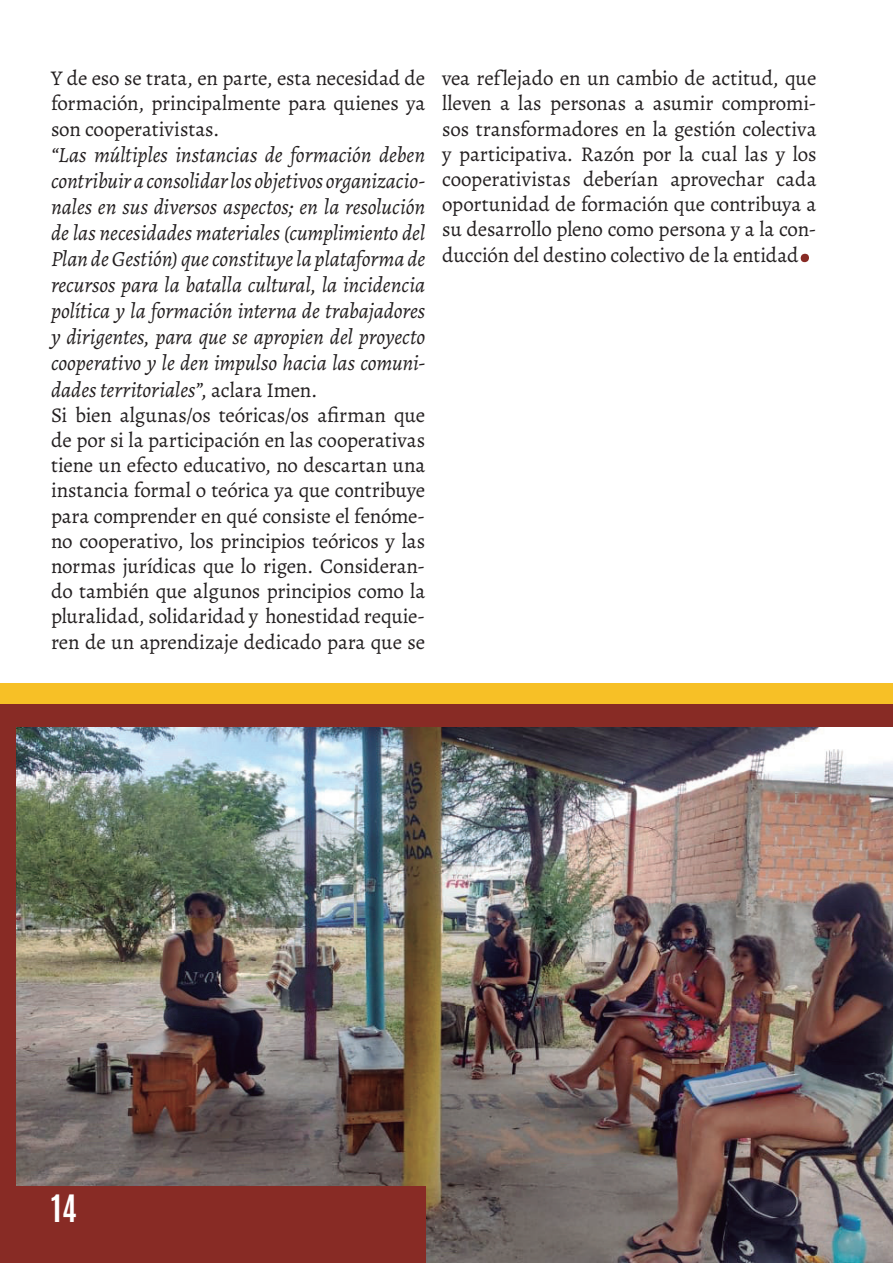
<style>
.page{position:relative;width:893px;height:1263px;background:#fff}
.page>*{position:absolute;margin:0;border:0;box-sizing:border-box;transform-origin:0 0}
.Contenido{font:700 54px "Alegreya";color:#882b25}
.t1{font:700 31.5px "Antonio";color:#fff}
.Contenido-2{font:italic 21.75px/26.1px "Alegreya";color:#231f20;text-align:justify}
.Contenido-3{font:21px/25.2px "Alegreya";letter-spacing:-.01em;color:#231f20;text-align:justify}
.s1{font-style:normal;font-size:21px}
</style>
<div class="page">
<div style="left:1px;top:683px;width:892px;height:69px;background:#f7c026"></div>
<div style="left:0;top:705px;width:893px;height:558px;background:#882b25"></div>
<img style="left:17px;top:727px;width:876px;height:536px">
<div style="left:0;top:1186px;width:425px;height:77px;background:#882b25"></div>
<p class="Contenido-3" style="left:51px;top:65px;width:376px">Y de eso se trata, en parte, esta necesidad de formación, principalmente para quienes ya son cooperativistas.</p>
<p class="Contenido-2" style="left:51px;top:141px;width:376px">“Las múltiples instancias de formación deben contribuir a consolidar los objetivos organizacio&shy;nales en sus diversos aspectos; en la resolución de las necesidades materiales (cumplimiento del Plan de Gestión) que constituye la plataforma de recursos para la batalla cultural, la incidencia política y la formación interna de trabajadores y dirigentes, para que se apropien del proyecto cooperativo y le den impulso hacia las comuni&shy;dades territoriales”, <span class="s1">aclara Imen.</span></p>
<p class="Contenido-3" style="left:51px;top:402px;width:376px">Si bien algunas/os teóricas/os afirman que de por si la participación en las cooperativas tiene un efecto educativo, no descartan una instancia formal o teórica ya que contribuye para comprender en qué consiste el fenóme&shy;no cooperativo, los principios teóricos y las normas jurídicas que lo rigen. Consideran&shy;do también que algunos principios como la pluralidad, solidaridad y honestidad requie&shy;ren de un aprendizaje dedicado para que se</p>
<p class="Contenido-3" style="left:442px;top:65px;width:376px">vea ref lejado en un cambio de actitud, que lleven a las personas a asumir compromi&shy;sos transformadores en la gestión colectiva y participativa. Razón por la cual las y los cooperativistas deberían aprovechar cada oportunidad de formación que contribuya a su desarrollo pleno como persona y a la con&shy;ducción del destino colectivo de la entidad</p>
<p class="Contenido" style="left:797px;top:206px;width:16px">.</p>
<h2 class="t1" style="left:51px;top:1185px;width:27px">14</h2>
</div>
